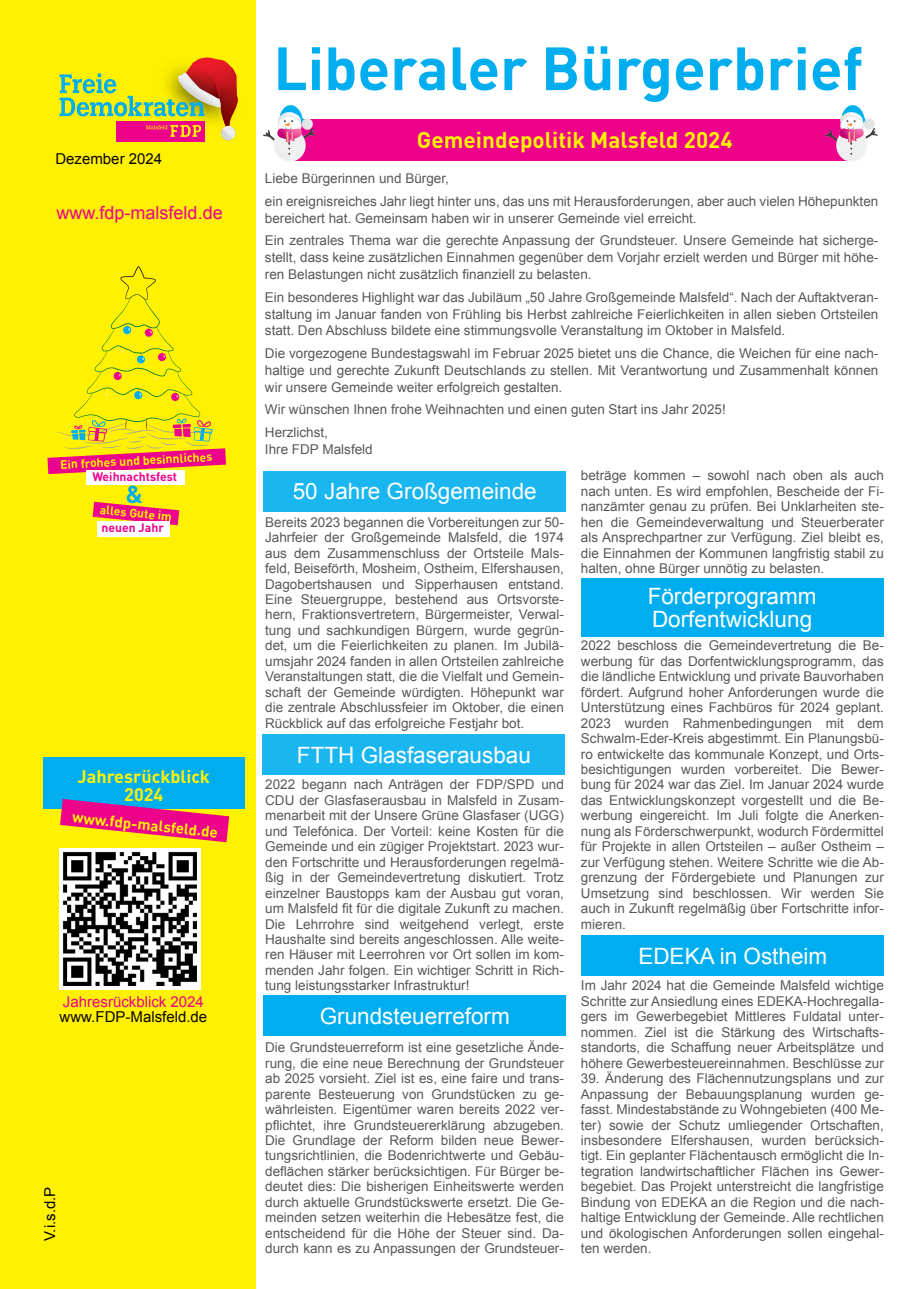
<style>
.page{position:relative;width:919px;height:1289px;background:#fff}
.page>*{position:absolute;margin:0;border:0;box-sizing:border-box;transform-origin:0 0}
.t1{font:700 60px "DINOT";color:#00aeef}
.t2{font:700 24.3px "DINOT";color:#00aeef}
.t3{font:22.5px/22.5px "Arial";color:#fff}
.t4{font:700 22.5px "DINOT";color:#fff101}
.t5{font:18px "Arial";color:#ed028c}
.t6{font:700 18px/18.1px "DINOT";color:#fff101;text-align:center}
.t7{font:15px "Arial";color:#080704}
.t8{font:15px "Arial";color:#ed028c}
.t9{font:700 15px "DINOT";color:#fff101}
.t10{font:15px "Arial";color:#000}
.t11{font:13.5px/15.5px "Arial";color:#57585a;text-align:justify}
.t12{font:700 12.15px "DINOT";color:#fff101}
.t13{font:700 12.15px "DINOT";color:#ed028c}
</style>
<div class="page">
<div style="left:0;top:0;width:256px;height:1288px;background:#fff101"></div>
<img style="left:60px;top:849px;width:140px;height:140px">
<div style="left:43px;top:757px;width:201px;height:52px;background:#00aeef"></div>
<svg style="left:60px;top:799px;width:169px;height:43px"></svg>
<div style="left:294px;top:119px;width:557px;height:42px;background:#ed028c"></div>
<img style="left:158px;top:57px;width:80px;height:74px">
<img style="left:178px;top:72px;width:43px;height:35px">
<svg style="left:220px;top:126px;width:17px;height:15px"></svg>
<div style="left:116px;top:121px;width:88px;height:21px;background:#ed028c"></div>
<svg style="left:59px;top:73px;width:145px;height:43px"></svg>
<svg style="left:146px;top:125px;width:55px;height:12px"></svg>
<img style="left:279px;top:106px;width:33px;height:22px">
<img style="left:263px;top:130px;width:11px;height:11px">
<img style="left:305px;top:128px;width:10px;height:11px">
<img style="left:274px;top:116px;width:31px;height:45px">
<img style="left:277px;top:128px;width:24px;height:26px">
<img style="left:841px;top:106px;width:33px;height:22px">
<img style="left:825px;top:130px;width:11px;height:11px">
<img style="left:867px;top:128px;width:10px;height:10px">
<img style="left:836px;top:116px;width:31px;height:45px">
<img style="left:839px;top:128px;width:24px;height:26px">
<svg style="left:47px;top:266px;width:179px;height:208px"></svg>
<div style="left:86px;top:469px;width:98px;height:15px;background:#fff"></div>
<svg style="left:93px;top:502px;width:86px;height:23px"></svg>
<div style="left:97px;top:521px;width:72px;height:15px;background:#fff"></div>
<div style="left:581px;top:578px;width:302px;height:58px;background:#00aeef"></div>
<div style="left:263px;top:734px;width:302px;height:41px;background:#1ab6f0"></div>
<div style="left:264px;top:471px;width:301px;height:41px;background:#1ab6f0"></div>
<div style="left:264px;top:995px;width:301px;height:41px;background:#00aeef"></div>
<div style="left:581px;top:935px;width:302px;height:41px;background:#00aeef"></div>
<p class="t7" style="left:55px;top:153px;width:108px">Dezember 2024</p>
<h3 class="t5" style="left:57px;top:206px;width:168px">www.fdp-malsfeld.de</h3>
<p class="t12" style="left:60px;top:459px;width:154px;rotate:-3deg">Ein frohes und besinnliches</p>
<p class="t13" style="left:92px;top:472px;width:86px">Weihnachtsfest</p>
<p class="t12" style="left:100px;top:504px;width:74px;rotate:6deg">alles Gute im</p>
<p class="t13" style="left:102px;top:523px;width:64px">neuen Jahr</p>
<h2 class="t2" style="left:125px;top:484px;width:19px">&amp;</h2>
<h3 class="t6" style="left:78px;top:768px;width:134px">Jahresrückblick<br>2024</h3>
<p class="t9" style="left:73px;top:811px;width:148px;rotate:6deg">www.fdp-malsfeld.de</p>
<p class="t8" style="left:63px;top:995px;width:142px">Jahresrückblick 2024</p>
<p class="t7" style="left:60px;top:1011px;width:149px">www.FDP-Malsfeld.de</p>
<p class="t10" style="left:44px;top:1241px;width:56px;rotate:-90deg">V.i.s.d.P</p>
<h1 class="t1" style="left:273px;top:44px;width:591px">Liberaler Bürgerbrief</h1>
<h3 class="t4" style="left:417px;top:131px;width:317px">Gemeindepolitik Malsfeld 2024</h3>
<p class="t11" style="left:265px;top:168px;width:615px;line-height:22.5px">Liebe Bürgerinnen und Bürger,<br>ein ereignisreiches Jahr liegt hinter uns, das uns mit Herausforderungen, aber auch vielen Höhepunkten</p>
<p class="t11" style="left:265px;top:208px;width:615px;line-height:22.5px">bereichert hat. Gemeinsam haben wir in unserer Gemeinde viel erreicht.<br>Ein zentrales Thema war die gerechte Anpassung der Grundsteuer. Unsere Gemeinde hat sicherge-</p>
<p class="t11" style="left:265px;top:250px;width:615px;line-height:17px">stellt, dass keine zusätzlichen Einnahmen gegenüber dem Vorjahr erzielt werden und Bürger mit höhe&shy;ren Belastungen nicht zusätzlich finanziell zu belasten.</p>
<p class="t11" style="left:265px;top:289px;width:615px;line-height:17px">Ein besonderes Highlight war das Jubiläum „50 Jahre Großgemeinde Malsfeld“. Nach der Auftaktveran&shy;staltung im Januar fanden von Frühling bis Herbst zahlreiche Feierlichkeiten in allen sieben Ortsteilen statt. Den Abschluss bildete eine stimmungsvolle Veranstaltung im Oktober in Malsfeld.</p>
<p class="t11" style="left:265px;top:346px;width:615px;line-height:17px">Die vorgezogene Bundestagswahl im Februar 2025 bietet uns die Chance, die Weichen für eine nach&shy;haltige und gerechte Zukunft Deutschlands zu stellen. Mit Verantwortung und Zusammenhalt können wir unsere Gemeinde weiter erfolgreich gestalten.</p>
<p class="t11" style="left:265px;top:399px;width:462px;line-height:22.5px">Wir wünschen Ihnen frohe Weihnachten und einen guten Start ins Jahr 2025!<br>Herzlichst,</p>
<p class="t11" style="left:265px;top:442px;width:109px">Ihre FDP Malsfeld</p>
<h3 class="t3" style="left:293px;top:482px;width:245px">50 Jahre Großgemeinde</h3>
<p class="t11" style="left:265px;top:515px;width:300px">Bereits 2023 begannen die Vorbereitungen zur 50- Jahrfeier der Großgemeinde Malsfeld, die 1974 aus dem Zusammenschluss der Ortsteile Mals&shy;feld, Beiseförth, Mosheim, Ostheim, Elfershausen, Dagobertshausen und Sipperhausen entstand.<br>Eine Steuergruppe, bestehend aus Ortsvorste&shy;hern, Fraktionsvertretern, Bürgermeister, Verwal&shy;tung und sachkundigen Bürgern, wurde gegrün&shy;det, um die Feierlichkeiten zu planen. Im Jubilä&shy;umsjahr 2024 fanden in allen Ortsteilen zahlreiche Veranstaltungen statt, die die Vielfalt und Gemein&shy;schaft der Gemeinde würdigten. Höhepunkt war die zentrale Abschlussfeier im Oktober, die einen Rückblick auf das erfolgreiche Festjahr bot.</p>
<h3 class="t3" style="left:297px;top:745px;width:235px">FTTH Glasfaserausbau</h3>
<p class="t11" style="left:265px;top:778px;width:300px">2022 begann nach Anträgen der FDP/SPD und CDU der Glasfaserausbau in Malsfeld in Zusam&shy;menarbeit mit der Unsere Grüne Glasfaser (UGG) und Telefónica. Der Vorteil: keine Kosten für die Gemeinde und ein zügiger Projektstart. 2023 wur&shy;den Fortschritte und Herausforderungen regelmä&shy;ßig in der Gemeindevertretung diskutiert. Trotz einzelner Baustopps kam der Ausbau gut voran, um Malsfeld fit für die digitale Zukunft zu machen.<br>Die Lehrrohre sind weitgehend verlegt, erste Haushalte sind bereits angeschlossen. Alle weite&shy;ren Häuser mit Leerrohren vor Ort sollen im kom&shy;menden Jahr folgen. Ein wichtiger Schritt in Rich&shy;tung leistungsstarker Infrastruktur!</p>
<h3 class="t3" style="left:320px;top:1006px;width:192px">Grundsteuerreform</h3>
<p class="t11" style="left:265px;top:1040px;width:300px">Die Grundsteuerreform ist eine gesetzliche Ände&shy;rung, die eine neue Berechnung der Grundsteuer ab 2025 vorsieht. Ziel ist es, eine faire und trans&shy;parente Besteuerung von Grundstücken zu ge&shy;währleisten. Eigentümer waren bereits 2022 ver&shy;pflichtet, ihre Grundsteuererklärung abzugeben.<br>Die Grundlage der Reform bilden neue Bewer&shy;tungsrichtlinien, die Bodenrichtwerte und Gebäu&shy;deflächen stärker berücksichtigen. Für Bürger be&shy;deutet dies: Die bisherigen Einheitswerte werden durch aktuelle Grundstückswerte ersetzt. Die Ge&shy;meinden setzen weiterhin die Hebesätze fest, die entscheidend für die Höhe der Steuer sind. Da&shy;durch kann es zu Anpassungen der Grundsteuer-</p>
<p class="t11" style="left:581px;top:469px;width:304px">beträge kommen – sowohl nach oben als auch nach unten. Es wird empfohlen, Bescheide der Fi&shy;nanzämter genau zu prüfen. Bei Unklarheiten ste&shy;hen die Gemeindeverwaltung und Steuerberater als Ansprechpartner zur Verfügung. Ziel bleibt es, die Einnahmen der Kommunen langfristig stabil zu halten, ohne Bürger unnötig zu belasten.</p>
<h3 class="t3" style="left:647px;top:587px;width:170px">Förderprogramm<br>Dorfentwicklung</h3>
<p class="t11" style="left:581px;top:639px;width:304px">2022 beschloss die Gemeindevertretung die Be&shy;werbung für das Dorfentwicklungsprogramm, das die ländliche Entwicklung und private Bauvorhaben fördert. Aufgrund hoher Anforderungen wurde die Unterstützung eines Fachbüros für 2024 geplant.<br>2023 wurden Rahmenbedingungen mit dem Schwalm-Eder-Kreis abgestimmt. Ein Planungsbü&shy;ro entwickelte das kommunale Konzept, und Orts&shy;besichtigungen wurden vorbereitet. Die Bewer&shy;bung für 2024 war das Ziel. Im Januar 2024 wurde das Entwicklungskonzept vorgestellt und die Be&shy;werbung eingereicht. Im Juli folgte die Anerken&shy;nung als Förderschwerpunkt, wodurch Fördermittel für Projekte in allen Ortsteilen – außer Ostheim – zur Verfügung stehen. Weitere Schritte wie die Ab&shy;grenzung der Fördergebiete und Planungen zur Umsetzung sind beschlossen. Wir werden Sie auch in Zukunft regelmäßig über Fortschritte infor&shy;mieren.</p>
<h3 class="t3" style="left:638px;top:946px;width:190px">EDEKA in Ostheim</h3>
<p class="t11" style="left:581px;top:979px;width:304px">Im Jahr 2024 hat die Gemeinde Malsfeld wichtige Schritte zur Ansiedlung eines EDEKA-Hochregalla&shy;gers im Gewerbegebiet Mittleres Fuldatal unter&shy;nommen. Ziel ist die Stärkung des Wirtschafts&shy;standorts, die Schaffung neuer Arbeitsplätze und höhere Gewerbesteuereinnahmen. Beschlüsse zur</p>
<p class="t11" style="left:581px;top:1071px;width:304px">39. Änderung des Flächennutzungsplans und zur Anpassung der Bebauungsplanung wurden ge&shy;fasst. Mindestabstände zu Wohngebieten (400 Me&shy;ter) sowie der Schutz umliegender Ortschaften, insbesondere Elfershausen, wurden berücksich&shy;tigt. Ein geplanter Flächentausch ermöglicht die In&shy;tegration landwirtschaftlicher Flächen ins Gewer&shy;begebiet. Das Projekt unterstreicht die langfristige Bindung von EDEKA an die Region und die nach&shy;haltige Entwicklung der Gemeinde. Alle rechtlichen und ökologischen Anforderungen sollen eingehal&shy;ten werden.</p>
</div>
